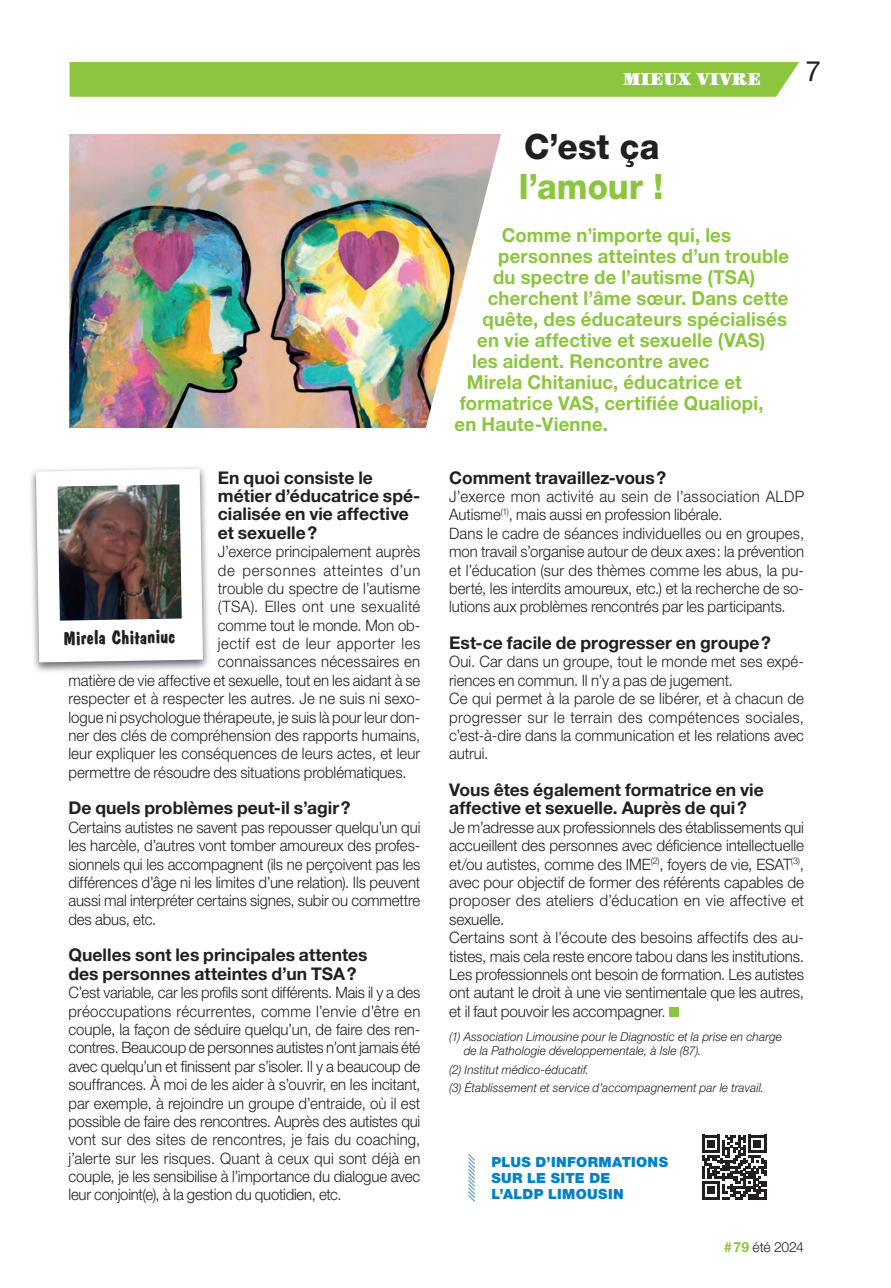
<style>
.page{position:relative;width:891px;height:1288px;background:#fff}
.page>*{position:absolute;margin:0;border:0;box-sizing:border-box;transform-origin:0 0}
.t1{font:800 35px "Helvetica Neue LT Std";color:#8bc63e;scale:.95 1}
.t2{font:800 35px "Helvetica Neue LT Std";color:#231f20;scale:.95 1}
.t3{font:28px "Helvetica Neue LT Std";color:#231f20}
.t4{font:700 19.25px "Helvetica Neue LT Std";letter-spacing:.01em;color:#8bc63e;scale:.96 1}
.t5{font:700 19.25px "Dom Casual Std";color:#231f20}
.t6{font:700 17.5px/18.4px "Helvetica Neue LT Std";color:#231f20}
.t7{font:900 17.5px "Century Std";color:#fff}
.t8{font:300 15.75px/18.4px "Helvetica Neue LT Std";color:#231f20;text-align:justify;scale:.95 1}
.t9{font:300 15.75px/18.4px "Helvetica Neue LT Std";color:#231f20}
.t10{font:300 15.75px "Helvetica Neue LT Std";letter-spacing:.03em;color:#231f20;scale:.95 1}
.t11{font:300 15.75px "Helvetica Neue LT Std";letter-spacing:.035em;color:#231f20;scale:.95 1}
.t12{font:300 15.75px "Helvetica Neue LT Std";letter-spacing:.05em;color:#231f20;scale:.95 1}
.t13{font:900 14px/15.8px "Helvetica Neue LT Std";letter-spacing:.025em;color:#0083c5}
.t14{font:300 14px "Helvetica Neue LT Std";letter-spacing:-.02em;color:#231f20}
.t15{font:italic 300 12.25px/14px "Helvetica Neue LT Std";letter-spacing:.01em;color:#231f20}
.s1{font-weight:700;color:#8bc63e}
</style>
<div class="page">
<div style="left:70px;top:62px;width:729px;height:35px;background:#8bc63e"></div>
<div style="left:669px;top:1007px;width:9px;height:10px;background:#8bc63e"></div>
<img style="left:69px;top:134px;width:432px;height:294px">
<img style="left:31px;top:467px;width:178px;height:205px">
<svg style="left:36px;top:469px;width:167px;height:193px"></svg>
<img style="left:58px;top:484px;width:124px;height:137px">
<svg style="left:468px;top:1154px;width:7px;height:48px"></svg>
<svg style="left:702px;top:1135px;width:64px;height:64px"></svg>
<p class="t6" style="left:218px;top:468px;width:204px">En quoi consiste le métier d’éducatrice spé&shy;cialisée en vie affective et sexuelle ?</p>
<p class="t8" style="left:218px;top:542px;width:215px">J’exerce principalement auprès</p>
<p class="t12" style="left:218px;top:560px;width:215px">de personnes atteintes d’un</p>
<p class="t8" style="left:218px;top:579px;width:215px">trouble du spectre de l’autisme</p>
<p class="t10" style="left:218px;top:597px;width:215px">(TSA). Elles ont une sexualité</p>
<p class="t8" style="left:218px;top:616px;width:215px">comme tout le monde. Mon ob-</p>
<p class="t11" style="left:218px;top:634px;width:214px">jectif est de leur apporter les</p>
<p class="t8" style="left:218px;top:652px;width:215px">connaissances nécessaires en</p>
<p class="t8" style="left:68px;top:671px;width:372px">matière de vie affective et sexuelle, tout en les aidant à se</p>
<p class="t8" style="left:68px;top:689px;width:372px">respecter et à respecter les autres. Je ne suis ni sexo-</p>
<p class="t8" style="left:68px;top:707px;width:372px">logue ni psychologue thérapeute, je suis là pour leur don-</p>
<p class="t8" style="left:68px;top:726px;width:372px">ner des clés de compréhension des rapports humains,</p>
<p class="t8" style="left:68px;top:744px;width:372px">leur expliquer les conséquences de leurs actes, et leur</p>
<p class="t8" style="left:68px;top:763px;width:357px">permettre de résoudre des situations problématiques.</p>
<p class="t6" style="left:68px;top:799px;width:284px">De quels problèmes peut-il s’agir ?</p>
<p class="t8" style="left:68px;top:818px;width:372px">Certains autistes ne savent pas repousser quelqu’un qui les harcèle, d’autres vont tomber amoureux des profes&shy;sionnels qui les accompagnent (ils ne perçoivent pas les différences d’âge ni les limites d’une relation). Ils peuvent aussi mal interpréter certains signes, subir ou commettre des abus, etc.</p>
<p class="t6" style="left:68px;top:946px;width:301px">Quelles sont les principales attentes des personnes atteintes d’un TSA ?</p>
<p class="t8" style="left:68px;top:983px;width:372px">C’est variable, car les profils sont différents. Mais il y a des préoccupations récurrentes, comme l’envie d’être en couple, la façon de séduire quelqu’un, de faire des ren&shy;contres. Beaucoup de personnes autistes n’ont jamais été avec quelqu’un et finissent par s’isoler. Il y a beaucoup de souffrances. À moi de les aider à s’ouvrir, en les incitant, par exemple, à rejoindre un groupe d’entraide, où il est possible de faire des rencontres. Auprès des autistes qui vont sur des sites de rencontres, je fais du coaching, j’alerte sur les risques. Quant à ceux qui sont déjà en couple, je les sensibilise à l’importance du dialogue avec leur conjoint(e), à la gestion du quotidien, etc.</p>
<p class="t5" style="left:63px;top:627px;width:114px;rotate:-1deg">Mirela Chitaniuc</p>
<p class="t7" style="left:623px;top:69px;width:140px">MIEUX VIVRE</p>
<h2 class="t3" style="left:805px;top:55px;width:17px">7</h2>
<h1 class="t2" style="left:524px;top:126px;width:144px">C’est ça</h1>
<h1 class="t1" style="left:519px;top:166px;width:153px">l’amour !</h1>
<p class="t4" style="left:502px;top:223px;width:240px">Comme n’importe qui, les</p>
<p class="t4" style="left:498px;top:244px;width:304px">personnes atteintes d’un trouble</p>
<p class="t4" style="left:493px;top:265px;width:275px">du spectre de l’autisme (TSA)</p>
<p class="t4" style="left:488px;top:286px;width:314px">cherchent l’âme sœur. Dans cette</p>
<p class="t4" style="left:482px;top:307px;width:318px">quête, des éducateurs spécialisés</p>
<p class="t4" style="left:477px;top:328px;width:301px">en vie affective et sexuelle (VAS)</p>
<p class="t4" style="left:472px;top:349px;width:249px">les aident. Rencontre avec</p>
<p class="t4" style="left:467px;top:370px;width:288px">Mirela Chitaniuc, éducatrice et</p>
<p class="t4" style="left:460px;top:391px;width:318px">formatrice VAS, certifiée Qualiopi,</p>
<p class="t4" style="left:454px;top:412px;width:161px">en Haute-Vienne.</p>
<p class="t6" style="left:449px;top:468px;width:218px">Comment travaillez-vous ?</p>
<p class="t8" style="left:449px;top:487px;width:375px;text-align:left">J’exerce mon activité au sein de l’association ALDP Autisme<sup>(1)</sup>, mais aussi en profession libérale.<br>Dans le cadre de séances individuelles ou en groupes, mon travail s’organise autour de deux axes : la prévention et l’éducation (sur des thèmes comme les abus, la pu&shy;berté, les interdits amoureux, etc.) et la recherche de so&shy;lutions aux problèmes rencontrés par les participants.</p>
<p class="t6" style="left:449px;top:633px;width:323px">Est-ce facile de progresser en groupe ?</p>
<p class="t8" style="left:449px;top:652px;width:375px;text-align:left">Oui. Car dans un groupe, tout le monde met ses expé&shy;riences en commun. Il n’y a pas de jugement.<br>Ce qui permet à la parole de se libérer, et à chacun de progresser sur le terrain des compétences sociales, c’est-à-dire dans la communication et les relations avec autrui.</p>
<p class="t6" style="left:449px;top:780px;width:316px">Vous êtes également formatrice en vie affective et sexuelle. Auprès de qui ?</p>
<p class="t9" style="left:449px;top:818px;width:356px">Je m’adresse aux professionnels des établissements qui accueillent des personnes avec déficience intellectuelle et/ou autistes, comme des IME<sup>(2)</sup>, foyers de vie, ESAT<sup>(3)</sup>, avec pour objectif de former des référents capables de proposer des ateliers d’éducation en vie affective et sexuelle.<br>Certains sont à l’écoute des besoins affectifs des au&shy;tistes, mais cela reste encore tabou dans les institutions.<br>Les professionnels ont besoin de formation. Les autistes ont autant le droit à une vie sentimentale que les autres, et il faut pouvoir les accompagner.</p>
<p class="t15" style="left:463px;top:1029px;width:320px;text-indent:-14px">(1) Association Limousine pour le Diagnostic et la prise en charge de la Pathologie développementale, à Isle (87).</p>
<p class="t15" style="left:449px;top:1059px;width:316px;line-height:18.9px">(2) Institut médico-éducatif.<br>(3) Établissement et service d’accompagnement par le travail.</p>
<p class="t13" style="left:491px;top:1154px;width:178px">PLUS D’INFORMATIONS<br>SUR LE SITE DE<br>L’ALDP LIMOUSIN</p>
<p class="t14" style="left:724px;top:1239px;width:81px"><span class="s1"># 79</span> été 2024</p>
</div>
